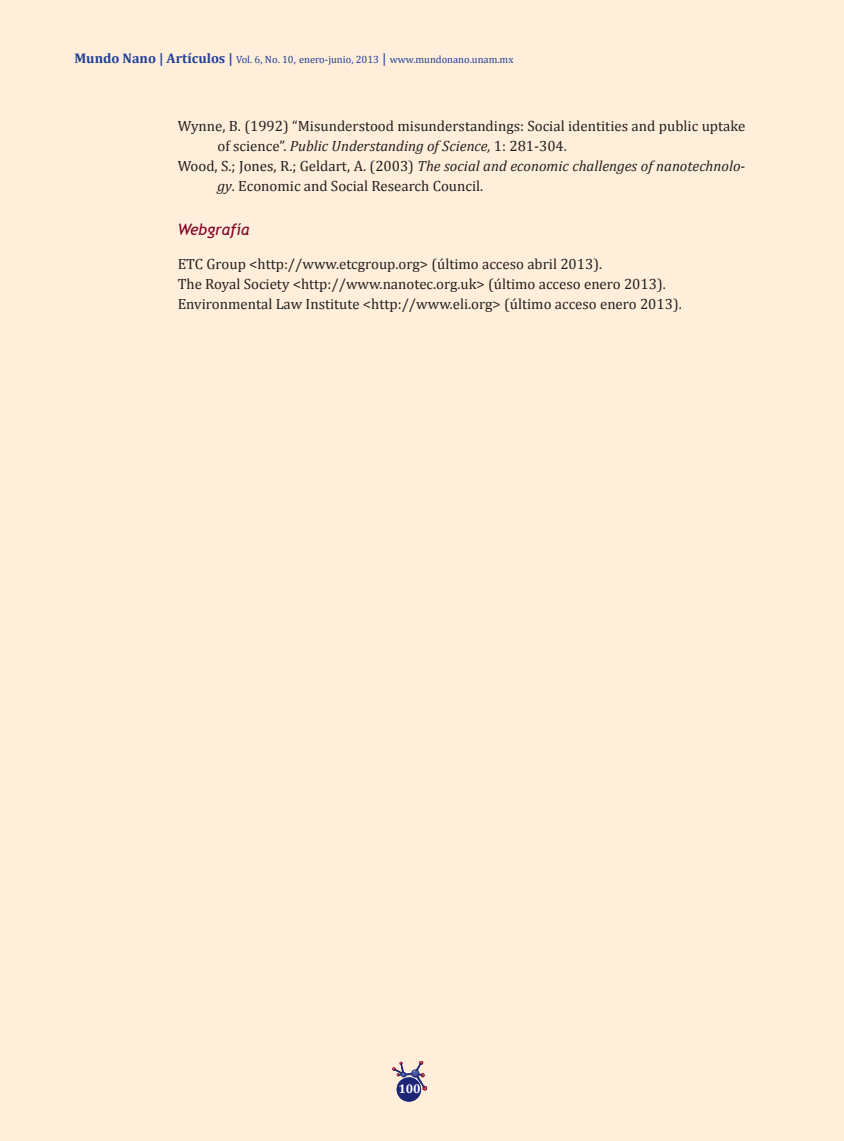
<style>
.page{position:relative;width:844px;height:1141px;background:#fff}
.page>*{position:absolute;margin:0;border:0;box-sizing:border-box;transform-origin:0 0}
.t1{font:italic 15.75px "Trebuchet MS";color:#820024}
.t2{font:14.88px/20.1px "Cambria";color:#231f20}
.t3{font:italic 14.88px "Cambria";color:#231f20}
.t4{font:700 12.6px "Cambria";color:#fff}
.t5{font:10.5px "Cambria";color:#233e99}
.s1{font-weight:700;font-size:14px}
.s2{font-size:14px}
.s3{font-style:normal}
.s4{font-style:italic}
</style>
<div class="page">
<div style="left:0;top:0;width:843px;height:1141px;background:#ffefda"></div>
<svg style="left:392px;top:1061px;width:34px;height:41px"></svg>
<div style="left:396px;top:1077px;width:25px;height:25px;background:#1c2675;border-radius:50%"></div>
<p class="t5" style="left:74px;top:54px;width:440px"><span class="s1">Mundo Nano | Artículos |</span> Vol. 6, No. 10, enero-junio, 2013 <span class="s2">|</span> www.mundonano.unam.mx</p>
<p class="t2" style="left:178px;top:115px;width:569px">Wynne, B. (1992) “Misunderstood misunderstandings: Social identities and public uptake</p>
<p class="t3" style="left:217px;top:137px;width:351px"><span class="s3">of science”.</span> Public Understanding of Science, <span class="s3">1: 281-304.</span></p>
<p class="t3" style="left:178px;top:157px;width:569px"><span class="s3">Wood, S.; Jones, R.; Geldart, A. (2003)</span> The social and economic challenges of nanotechnolo-</p>
<p class="t2" style="left:217px;top:176px;width:267px"><span class="s4">gy</span>. Economic and Social Research Council.</p>
<p class="t1" style="left:178px;top:220px;width:73px">Webgrafía</p>
<p class="t2" style="left:178px;top:254px;width:505px">ETC Group &lt;http://www.etcgroup.org&gt; (último acceso abril 2013).<br>The Royal Society &lt;http://www.nanotec.org.uk&gt; (último acceso enero 2013).<br>Environmental Law Institute &lt;http://www.eli.org&gt; (último acceso enero 2013).</p>
<p class="t4" style="left:398px;top:1081px;width:24px">100</p>
</div>
